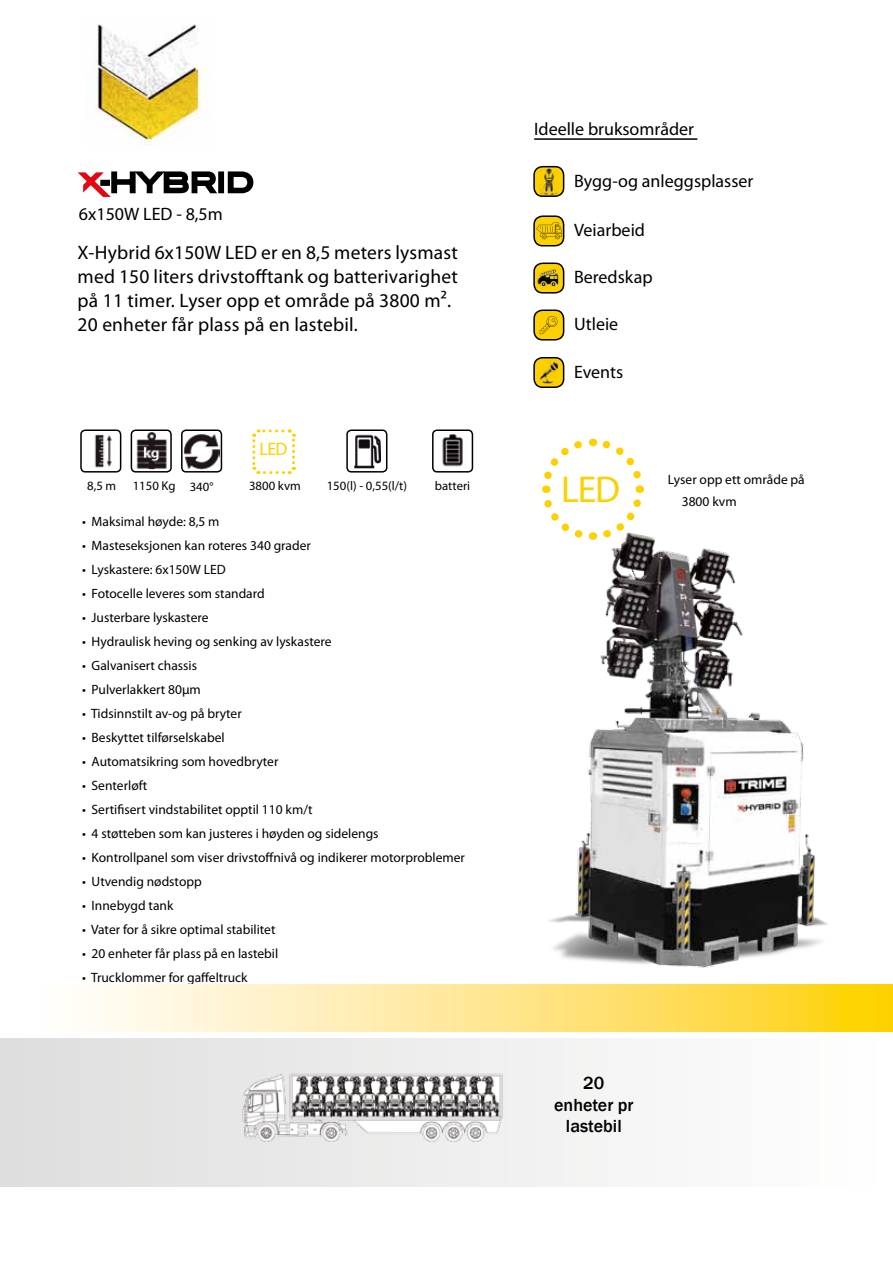
<style>
.page{position:relative;width:893px;height:1263px;background:#fff}
.page>*{position:absolute;margin:0;border:0;box-sizing:border-box;transform-origin:0 0}
.t1{font:37.5px "Myriad Pro";color:#fdd100}
.t2{font:19.5px/24px "Myriad Pro";letter-spacing:.01em;color:#000}
.t3{font:18px "Myriad Pro";color:#000}
.t4{font:500 18px/21.6px "Franklin Gothic";color:#000;text-align:center}
.t5{font:18px "Myriad Pro";color:#fdd100}
.t6{font:13.5px/22.2px "Myriad Pro";color:#000}
.t7{font:12.75px "Myriad Pro";color:#000}
</style>
<div class="page">
<img style="left:88px;top:24px;width:119px;height:123px">
<div style="left:534px;top:358px;width:30px;height:29px;background:#fdd100;border-radius:9px"></div>
<img style="left:540px;top:361px;width:19px;height:23px">
<div style="left:533px;top:357px;width:31px;height:31px;border:2px solid #000;border-radius:9px"></div>
<div style="left:534px;top:263px;width:30px;height:30px;background:#fdd100;border-radius:9px"></div>
<img style="left:537px;top:269px;width:22px;height:20px">
<div style="left:533px;top:263px;width:31px;height:31px;border:2px solid #000;border-radius:9px"></div>
<div style="left:534px;top:167px;width:30px;height:29px;background:#fdd100;border-radius:9px"></div>
<img style="left:539px;top:169px;width:19px;height:25px">
<div style="left:533px;top:166px;width:31px;height:31px;border:2px solid #000;border-radius:9px"></div>
<div style="left:534px;top:216px;width:30px;height:30px;background:#fdd100;border-radius:9px"></div>
<div style="left:533px;top:215px;width:31px;height:31px;border:2px solid #000;border-radius:9px"></div>
<div style="left:534px;top:310px;width:30px;height:30px;background:#fdd100;border-radius:9px"></div>
<div style="left:533px;top:309px;width:31px;height:32px;border:2px solid #000;border-radius:9px"></div>
<img style="left:94px;top:434px;width:18px;height:34px">
<div style="left:80px;top:429px;width:41px;height:44px;border:2px solid #000;border-radius:4px"></div>
<img style="left:136px;top:432px;width:31px;height:37px">
<div style="left:131px;top:429px;width:41px;height:44px;border:2px solid #000;border-radius:4px"></div>
<img style="left:184px;top:434px;width:35px;height:36px">
<div style="left:181px;top:429px;width:41px;height:44px;border:2px solid #000;border-radius:4px"></div>
<div style="left:432px;top:429px;width:41px;height:44px;border:2px solid #000;border-radius:4px"></div>
<svg style="left:252px;top:429px;width:44px;height:46px"></svg>
<svg style="left:88px;top:985px;width:805px;height:46px;background:#fee688"></svg>
<div style="left:0;top:1038px;width:893px;height:148px;background:linear-gradient(to right,#dedede,#fff)"></div>
<img style="left:240px;top:1071px;width:267px;height:72px">
<svg style="left:540px;top:316px;width:18px;height:18px"></svg>
<svg style="left:536px;top:223px;width:25px;height:16px"></svg>
<img style="left:442px;top:434px;width:21px;height:33px">
<img style="left:549px;top:536px;width:279px;height:432px">
<svg style="left:78px;top:171px;width:139px;height:26px"></svg>
<div style="left:218px;top:171px;width:6px;height:22px;border:3px solid #000"></div>
<svg style="left:227px;top:171px;width:27px;height:23px"></svg>
<div style="left:346px;top:429px;width:41px;height:44px;border:2px solid #000;border-radius:4px"></div>
<img style="left:354px;top:434px;width:27px;height:35px">
<hr style="left:534px;top:138px;width:163px;height:2px;background:#000">
<svg style="left:542px;top:438px;width:105px;height:106px"></svg>
<p class="t3" style="left:79px;top:203px;width:146px">6x150W LED - 8,5m</p>
<p class="t2" style="left:78px;top:240px;width:382px">X-Hybrid 6x150W LED er en 8,5 meters lysmast med 150 liters drivstofftank og batterivarighet på 11 timer. Lyser opp et område på 3800 m².<br>20 enheter får plass på en lastebil.</p>
<p class="t3" style="left:534px;top:118px;width:161px">Ideelle bruksområder</p>
<p class="t3" style="left:574px;top:169px;width:181px">Bygg-og anleggsplasser</p>
<p class="t3" style="left:574px;top:219px;width:72px">Veiarbeid</p>
<p class="t3" style="left:574px;top:266px;width:80px">Beredskap</p>
<p class="t3" style="left:574px;top:313px;width:46px">Utleie</p>
<p class="t3" style="left:574px;top:360px;width:51px">Events</p>
<p class="t5" style="left:260px;top:438px;width:29px">LED</p>
<p class="t7" style="left:249px;top:478px;width:53px">3800 kvm</p>
<p class="t7" style="left:327px;top:478px;width:82px">150(l) - 0,55(l/t)</p>
<p class="t1" style="left:561px;top:466px;width:60px">LED</p>
<p class="t6" style="left:682px;top:468px;width:124px;text-indent:-14px">Lyser opp ett område på<br>3800 kvm</p>
<p class="t7" style="left:87px;top:478px;width:31px">8,5 m</p>
<p class="t7" style="left:133px;top:478px;width:82px">1150 Kg 340°</p>
<p class="t7" style="left:435px;top:478px;width:37px">batteri</p>
<p class="t6" style="left:82px;top:510px;width:139px">• Maksimal høyde: 8,5 m</p>
<p class="t6" style="left:82px;top:534px;width:230px">• Masteseksjonen kan roteres 340 grader</p>
<p class="t6" style="left:82px;top:558px;width:145px">• Lyskastere: 6x150W LED</p>
<p class="t6" style="left:82px;top:582px;width:184px">• Fotocelle leveres som standard</p>
<p class="t6" style="left:82px;top:606px;width:128px">• Justerbare lyskastere</p>
<p class="t6" style="left:82px;top:630px;width:251px">• Hydraulisk heving og senking av lyskastere</p>
<p class="t6" style="left:82px;top:654px;width:117px">• Galvanisert chassis</p>
<p class="t6" style="left:82px;top:678px;width:120px">• Pulverlakkert 80μm</p>
<p class="t6" style="left:82px;top:702px;width:161px">• Tidsinnstilt av-og på bryter</p>
<p class="t6" style="left:82px;top:726px;width:144px">• Beskyttet tilførselskabel</p>
<p class="t6" style="left:82px;top:750px;width:198px">• Automatsikring som hovedbryter</p>
<p class="t6" style="left:82px;top:774px;width:67px">• Senterløft</p>
<p class="t6" style="left:82px;top:798px;width:232px">• Sertifisert vindstabilitet opptil 110 km/t</p>
<p class="t6" style="left:82px;top:822px;width:298px">• 4 støtteben som kan justeres i høyden og sidelengs</p>
<p class="t6" style="left:82px;top:846px;width:384px">• Kontrollpanel som viser drivstoffnivå og indikerer motorproblemer</p>
<p class="t6" style="left:82px;top:870px;width:121px">• Utvendig nødstopp</p>
<p class="t6" style="left:82px;top:894px;width:93px">• Innebygd tank</p>
<p class="t6" style="left:82px;top:918px;width:195px">• Vater for å sikre optimal stabilitet</p>
<p class="t6" style="left:82px;top:942px;width:198px">• 20 enheter får plass på en lastebil</p>
<p class="t6" style="left:82px;top:966px;width:167px">• Trucklommer for gaffeltruck</p>
<p class="t4" style="left:554px;top:1072px;width:81px">20 enheter pr lastebil</p>
</div>
